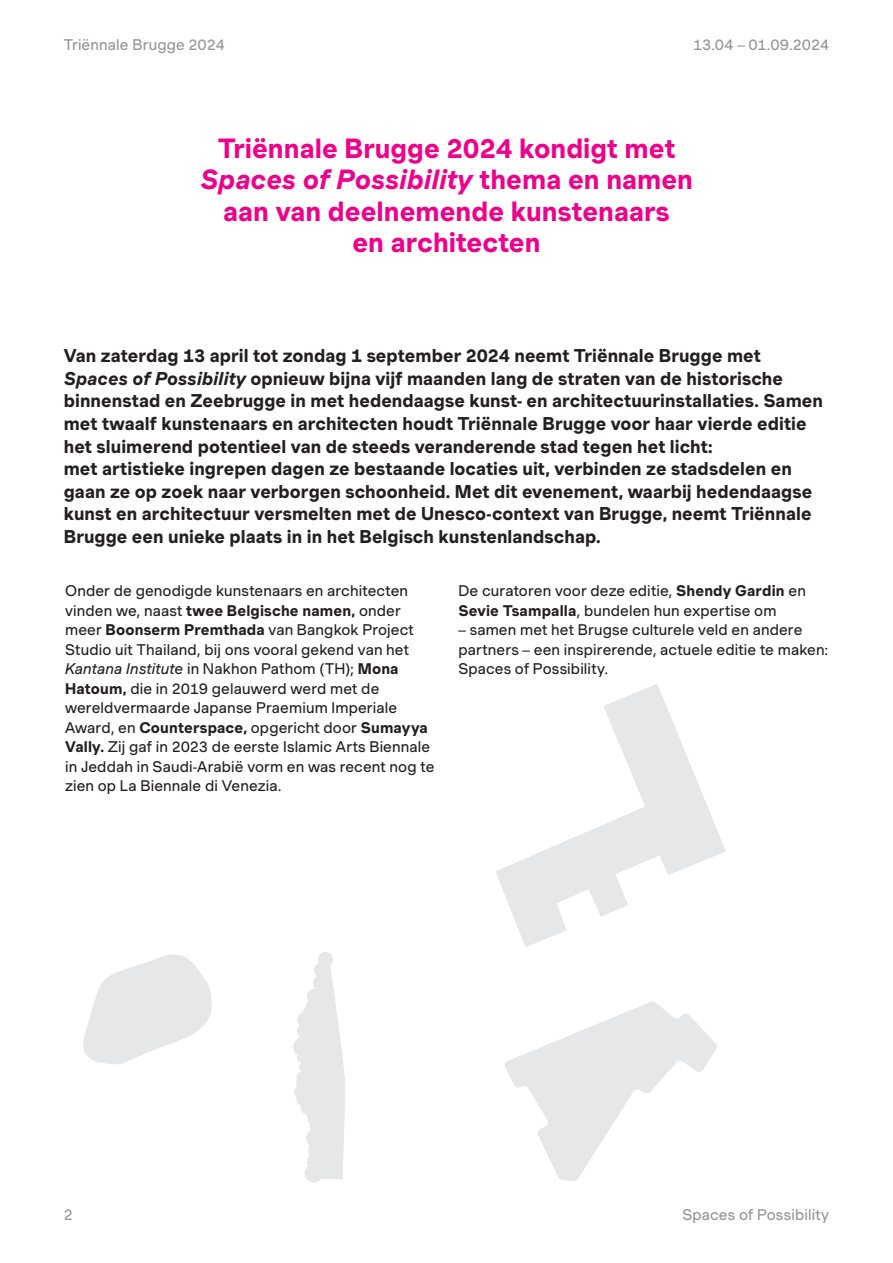
<style>
.page{position:relative;width:893px;height:1263px;background:#fff}
.page>*{position:absolute;margin:0;border:0;box-sizing:border-box;transform-origin:0 0}
.TRIBRU24_-_pers_-_large_quotes{font:700 27px "Muoto";color:#ed028c}
.TRIBRU24_-_pers_-_large_quotes-2{font:italic 700 27px "Muoto";letter-spacing:.005em;color:#ed028c}
.TRIBRU24_-_intro{font:700 18px/22.5px "Muoto";letter-spacing:.005em;color:#231f20}
.TRIBRU24_-_pers_-_body_tekst{font:15px/19.5px "Muoto";letter-spacing:.01em;color:#231f20}
.t1{font:15px "Muoto";letter-spacing:.01em;color:#939598}
.t2{font:15px "Muoto";letter-spacing:-.015em;color:#939598}
.s1{font-style:normal}
.s2{font-style:italic}
.s3{font-weight:700}
</style>
<div class="page">
<svg style="left:505px;top:1001px;width:212px;height:180px"></svg>
<svg style="left:293px;top:952px;width:52px;height:230px"></svg>
<svg style="left:83px;top:954px;width:129px;height:110px"></svg>
<svg style="left:496px;top:684px;width:230px;height:263px"></svg>
<p class="t1" style="left:64px;top:34px;width:163px">Triënnale Brugge 2024</p>
<p class="t2" style="left:693px;top:34px;width:138px">13.04 – 01.09.2024</p>
<p class="TRIBRU24_-_pers_-_large_quotes" style="left:218px;top:128px;width:459px">Triënnale Brugge 2024 kondigt met</p>
<p class="TRIBRU24_-_pers_-_large_quotes-2" style="left:200px;top:159px;width:494px">Spaces of Possibility <span class="s1">thema en namen</span></p>
<p class="TRIBRU24_-_pers_-_large_quotes" style="left:223px;top:191px;width:448px">aan van deelnemende kunstenaars</p>
<p class="TRIBRU24_-_pers_-_large_quotes" style="left:352px;top:222px;width:190px">en architecten</p>
<p class="TRIBRU24_-_intro" style="left:64px;top:344px;width:761px">Van zaterdag 13 april tot zondag 1 september 2024 neemt Triënnale Brugge met <span class="s2">Spaces of Possibility</span> opnieuw bijna vijf maanden lang de straten van de historische binnenstad en Zeebrugge in met hedendaagse kunst- en architectuurinstallaties. Samen met twaalf kunstenaars en architecten houdt Triënnale Brugge voor haar vierde editie het sluimerend potentieel van de steeds veranderende stad tegen het licht:<br>met artistieke ingrepen dagen ze bestaande locaties uit, verbinden ze stadsdelen en gaan ze op zoek naar verborgen schoonheid. Met dit evenement, waarbij hedendaagse kunst en architectuur versmelten met de Unesco-context van Brugge, neemt Triënnale Brugge een unieke plaats in in het Belgisch kunstenlandschap.</p>
<p class="TRIBRU24_-_pers_-_body_tekst" style="left:65px;top:581px;width:371px">Onder de genodigde kunstenaars en architecten vinden we, naast <span class="s3">twee Belgische namen,</span> onder meer <span class="s3">Boonserm Premthada</span> van Bangkok Project Studio uit Thailand, bij ons vooral gekend van het <span class="s2">Kantana Institute</span> in Nakhon Pathom (TH); <span class="s3">Mona Hatoum,</span> die in 2019 gelauwerd werd met de wereldvermaarde Japanse Praemium Imperiale Award, en <span class="s3">Counterspace,</span> opgericht door <span class="s3">Sumayya Vally.</span> Zij gaf in 2023 de eerste Islamic Arts Biennale in Jeddah in Saudi-Arabië vorm en was recent nog te zien op La Biennale di Venezia.</p>
<p class="TRIBRU24_-_pers_-_body_tekst" style="left:458px;top:581px;width:349px">De curatoren voor deze editie, <span class="s3">Shendy Gardin</span> en<br><span class="s3">Sevie Tsampalla</span>, bundelen hun expertise om</p>
<p class="TRIBRU24_-_pers_-_body_tekst" style="left:458px;top:620px;width:371px">– samen met het Brugse culturele veld en andere partners – een inspirerende, actuele editie te maken:<br>Spaces of Possibility.</p>
<p class="t1" style="left:64px;top:1204px;width:11px">2</p>
<p class="t1" style="left:682px;top:1204px;width:148px">Spaces of Possibility</p>
</div>
